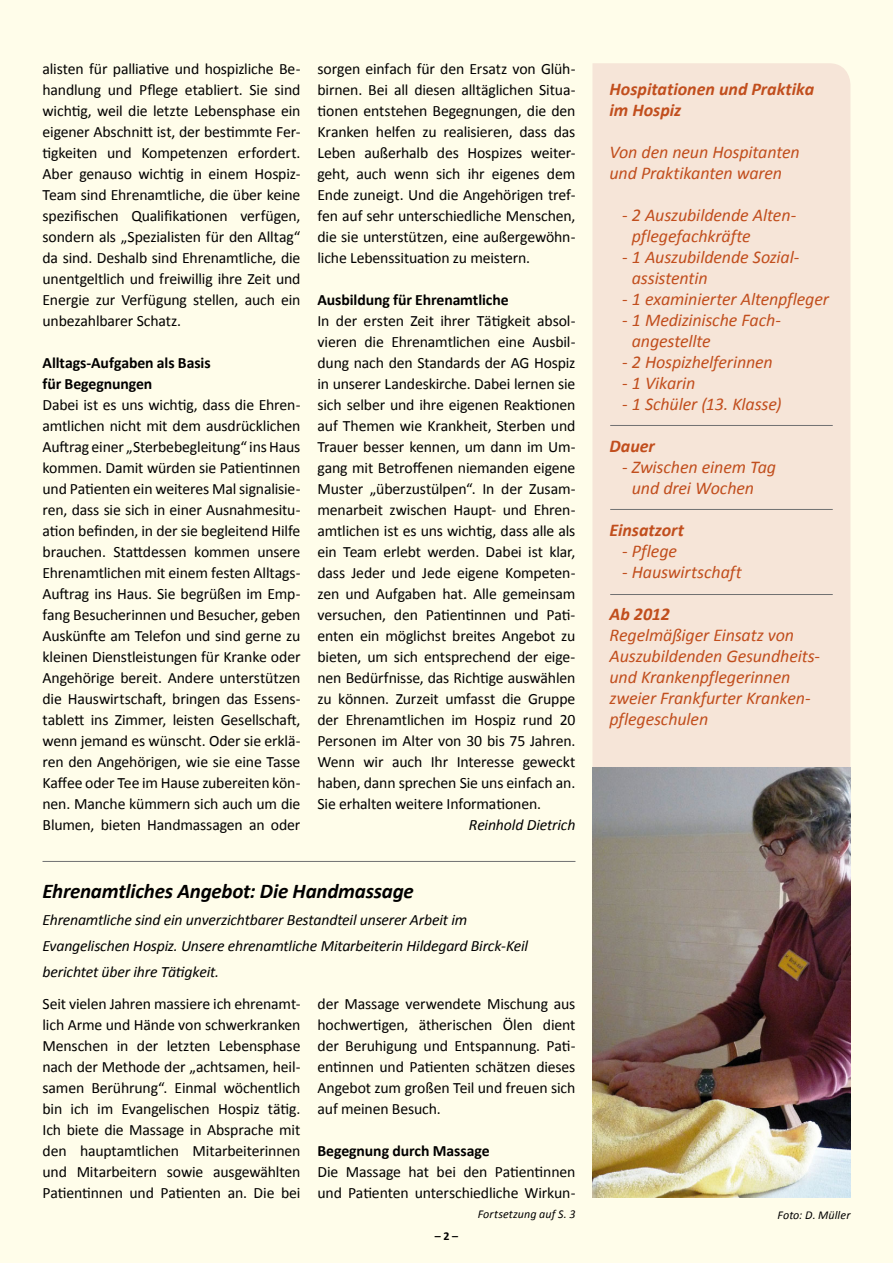
<style>
.page{position:relative;width:893px;height:1263px;background:#fffdea}
.page>*{position:absolute;margin:0;border:0;box-sizing:border-box;transform-origin:0 0}
.t1{font:italic 700 21px "Calibri";letter-spacing:-.01em;color:#000}
.t2{font:italic 18px/21px "Calibri";letter-spacing:-.005em;color:#c14e1d}
.t3{font:italic 700 18px/21px "Calibri";color:#c14e1d}
.t4{font:15.75px/21px "Calibri";letter-spacing:-.01em;color:#000;text-align:justify}
.t5{font:italic 15.75px/26.2px "Calibri";letter-spacing:-.01em;color:#000}
.t6{font:700 15.75px/21px "Calibri";letter-spacing:-.005em;color:#000}
.t7{font:italic 12px "Calibri";letter-spacing:.01em;color:#000}
.t8{font:700 12px "Calibri";color:#000}
</style>
<div class="page">
<div style="left:592px;top:63px;width:258px;height:704px;background:#f6e5d8"></div>
<hr style="left:610px;top:594px;width:223px;height:1px;background:#707172">
<hr style="left:610px;top:509px;width:223px;height:1px;background:#707172">
<hr style="left:610px;top:425px;width:223px;height:1px;background:#707172">
<hr style="left:43px;top:861px;width:532px;height:1px;background:#707172">
<img style="left:592px;top:767px;width:258px;height:431px">
<p class="t4" style="left:43px;top:58px;width:259px">alisten für palliative und hospizliche Be&shy;handlung und Pflege etabliert. Sie sind wichtig, weil die letzte Lebensphase ein eigener Abschnitt ist, der bestimmte Fer&shy;tigkeiten und Kompetenzen erfordert.<br>Aber genauso wichtig in einem Hospiz-Team sind Ehrenamtliche, die über keine spezifischen Qualifikationen verfügen, sondern als „Spezialisten für den Alltag“ da sind. Deshalb sind Ehrenamtliche, die unentgeltlich und freiwillig ihre Zeit und Energie zur Verfügung stellen, auch ein unbezahlbarer Schatz.</p>
<p class="t6" style="left:43px;top:352px;width:170px">Alltags-Aufgaben als Basis für Begegnungen</p>
<p class="t4" style="left:43px;top:394px;width:259px">Dabei ist es uns wichtig, dass die Ehren&shy;amtlichen nicht mit dem ausdrücklichen Auftrag einer „Sterbebegleitung“ ins Haus kommen. Damit würden sie Patientinnen und Patienten ein weiteres Mal signalisie&shy;ren, dass sie sich in einer Ausnahmesitu&shy;ation befinden, in der sie begleitend Hilfe brauchen. Stattdessen kommen unsere Ehrenamtlichen mit einem festen Alltags-Auftrag ins Haus. Sie begrüßen im Emp&shy;fang Besucherinnen und Besucher, geben Auskünfte am Telefon und sind gerne zu kleinen Dienstleistungen für Kranke oder Angehörige bereit. Andere unterstützen die Hauswirtschaft, bringen das Essens&shy;tablett ins Zimmer, leisten Gesellschaft, wenn jemand es wünscht. Oder sie erklä&shy;ren den Angehörigen, wie sie eine Tasse Kaffee oder Tee im Hause zubereiten kön&shy;nen. Manche kümmern sich auch um die Blumen, bieten Handmassagen an oder</p>
<p class="t4" style="left:317px;top:58px;width:259px">sorgen einfach für den Ersatz von Glüh&shy;birnen. Bei all diesen alltäglichen Situa&shy;tionen entstehen Begegnungen, die den Kranken helfen zu realisieren, dass das Leben außerhalb des Hospizes weiter&shy;geht, auch wenn sich ihr eigenes dem Ende zuneigt. Und die Angehörigen tref&shy;fen auf sehr unterschiedliche Menschen, die sie unterstützen, eine außergewöhn&shy;liche Lebenssituation zu meistern.</p>
<p class="t6" style="left:317px;top:289px;width:193px">Ausbildung für Ehrenamtliche</p>
<p class="t4" style="left:317px;top:310px;width:259px">In der ersten Zeit ihrer Tätigkeit absol&shy;vieren die Ehrenamtlichen eine Ausbil&shy;dung nach den Standards der AG Hospiz in unserer Landeskirche. Dabei lernen sie sich selber und ihre eigenen Reaktionen auf Themen wie Krankheit, Sterben und Trauer besser kennen, um dann im Um&shy;gang mit Betroffenen niemanden eigene Muster „überzustülpen“. In der Zusam&shy;menarbeit zwischen Haupt- und Ehren&shy;amtlichen ist es uns wichtig, dass alle als ein Team erlebt werden. Dabei ist klar, dass Jeder und Jede eigene Kompeten&shy;zen und Aufgaben hat. Alle gemeinsam versuchen, den Patientinnen und Pati&shy;enten ein möglichst breites Angebot zu bieten, um sich entsprechend der eige&shy;nen Bedürfnisse, das Richtige auswählen zu können. Zurzeit umfasst die Gruppe der Ehrenamtlichen im Hospiz rund 20<br>Personen im Alter von 30 bis 75 Jahren.<br>Wenn wir auch Ihr Interesse geweckt haben, dann sprechen Sie uns einfach an.<br>Sie erhalten weitere Informationen.</p>
<p class="t5" style="left:469px;top:811px;width:108px">Reinhold Dietrich</p>
<p class="t3" style="left:609px;top:78px;width:206px">Hospitationen und Praktika im Hospiz</p>
<p class="t2" style="left:609px;top:141px;width:192px">Von den neun Hospitanten und Praktikanten waren</p>
<p class="t2" style="left:632px;top:204px;width:166px;text-indent:-10px">- 2 Auszubildende Alten&shy;pflegefachkräfte</p>
<p class="t2" style="left:632px;top:246px;width:169px;text-indent:-10px">- 1 Auszubildende Sozial&shy;assistentin</p>
<p class="t2" style="left:622px;top:288px;width:208px">- 1 examinierter Altenpfleger</p>
<p class="t2" style="left:632px;top:309px;width:151px;text-indent:-10px">- 1 Medizinische Fach&shy;angestellte</p>
<p class="t2" style="left:622px;top:351px;width:152px">- 2 Hospizhelferinnen</p>
<p class="t2" style="left:622px;top:372px;width:75px">- 1 Vikarin</p>
<p class="t2" style="left:622px;top:393px;width:161px">- 1 Schüler (13. Klasse)</p>
<p class="t3" style="left:609px;top:435px;width:47px">Dauer</p>
<p class="t2" style="left:632px;top:456px;width:146px;text-indent:-10px">- Zwischen einem Tag und drei Wochen</p>
<p class="t3" style="left:609px;top:519px;width:76px">Einsatzort</p>
<p class="t2" style="left:622px;top:540px;width:56px">- Pflege</p>
<p class="t2" style="left:622px;top:561px;width:121px">- Hauswirtschaft</p>
<p class="t3" style="left:609px;top:604px;width:62px">Ab 2012</p>
<p class="t2" style="left:609px;top:624px;width:211px">Regelmäßiger Einsatz von<br>Auszubildenden Gesundheits&shy;und Krankenpflegerinnen zweier Frankfurter Kranken&shy;pflegeschulen</p>
<h1 class="t1" style="left:43px;top:878px;width:373px">Ehrenamtliches Angebot: Die Handmassage</h1>
<p class="t5" style="left:43px;top:906px;width:487px">Ehrenamtliche sind ein unverzichtbarer Bestandteil unserer Arbeit im<br>Evangelischen Hospiz. Unsere ehrenamtliche Mitarbeiterin Hildegard Birck-Keil berichtet über ihre Tätigkeit.</p>
<p class="t4" style="left:43px;top:993px;width:259px">Seit vielen Jahren massiere ich ehrenamt&shy;lich Arme und Hände von schwerkranken Menschen in der letzten Lebensphase nach der Methode der „achtsamen, heil&shy;samen Berührung“. Einmal wöchentlich bin ich im Evangelischen Hospiz tätig.<br>Ich biete die Massage in Absprache mit den hauptamtlichen Mitarbeiterinnen und Mitarbeitern sowie ausgewählten Patientinnen und Patienten an. Die bei</p>
<p class="t4" style="left:317px;top:993px;width:259px">der Massage verwendete Mischung aus hochwertigen, ätherischen Ölen dient der Beruhigung und Entspannung. Pati&shy;entinnen und Patienten schätzen dieses Angebot zum großen Teil und freuen sich auf meinen Besuch.</p>
<p class="t6" style="left:317px;top:1140px;width:174px">Begegnung durch Massage</p>
<p class="t4" style="left:317px;top:1161px;width:259px">Die Massage hat bei den Patientinnen und Patienten unterschiedliche Wirkun-</p>
<p class="t7" style="left:478px;top:1206px;width:99px">Fortsetzung auf S. 3</p>
<p class="t7" style="left:777px;top:1206px;width:74px">Foto: D. Müller</p>
<p class="t8" style="left:435px;top:1228px;width:25px">– 2 –</p>
</div>
